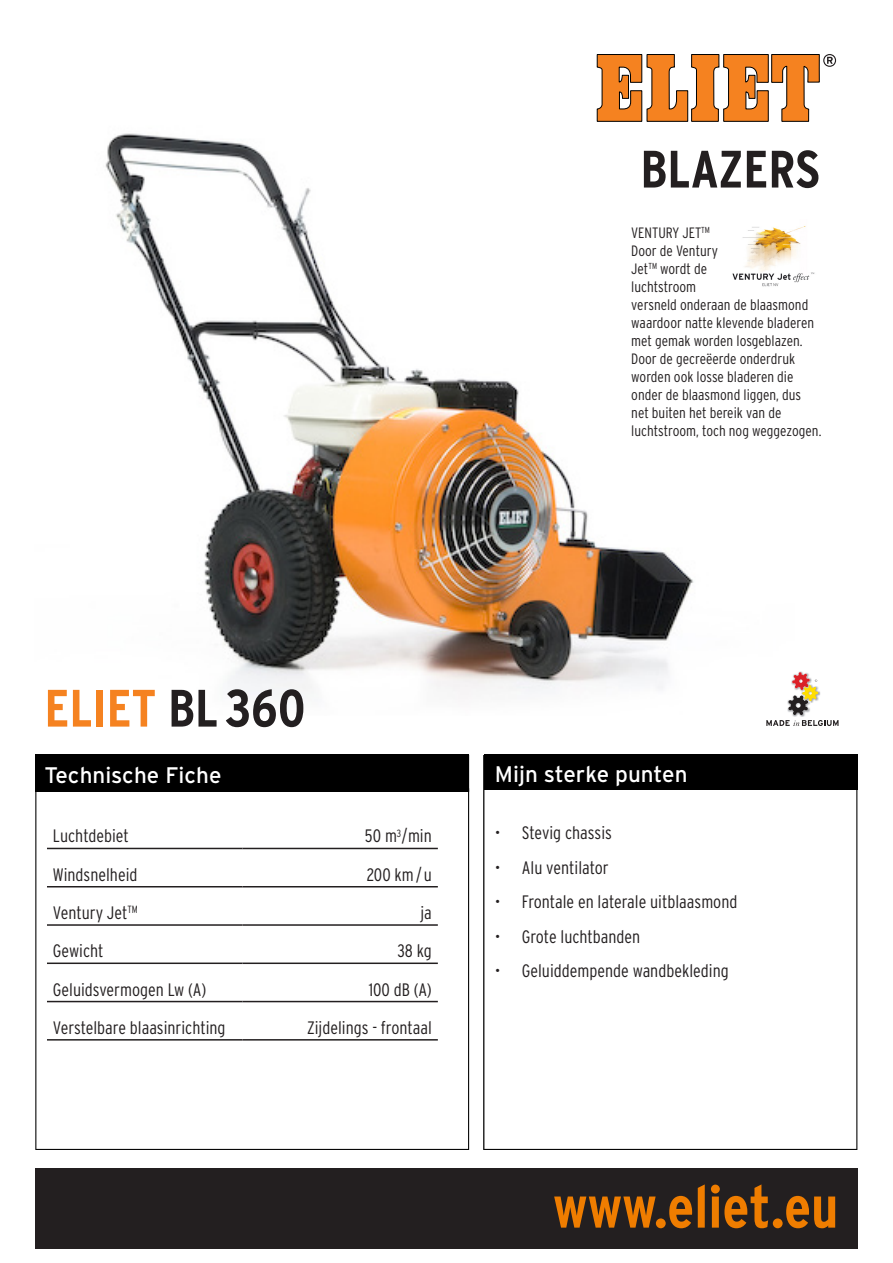
<style>
.page{position:relative;width:893px;height:1263px;background:#fff}
.page>*{position:absolute;margin:0;border:0;box-sizing:border-box;transform-origin:0 0}
.t1{font:700 condensed 59.25px "Interstate";color:#ef7d00}
.t2{font:700 condensed 52.5px "Interstate";color:#f58220}
.t3{font:700 condensed 52.5px "Interstate";color:#231f20}
.t4{font:22.5px "Interstate";color:#fff}
.t5{font:300 condensed 18px "Interstate";color:#231f20}
.t6{font:300 condensed 15px/18px "Interstate";color:#231f20}
.s1{color:#231f20}
</style>
<div class="page">
<svg style="left:483px;top:755px;width:374px;height:395px"></svg>
<div style="left:35px;top:755px;width:434px;height:33px;background:#000"></div>
<svg style="left:35px;top:788px;width:434px;height:362px"></svg>
<img style="left:105px;top:133px;width:589px;height:563px">
<div style="left:484px;top:755px;width:373px;height:35px;background:#000"></div>
<div style="left:35px;top:1168px;width:822px;height:80px;background:#231f20"></div>
<svg style="left:596px;top:54px;width:240px;height:68px"></svg>
<svg style="left:766px;top:672px;width:72px;height:54px"></svg>
<img style="left:732px;top:226px;width:83px;height:61px">
<hr style="left:47px;top:848px;width:195px;height:1px;background:#231f20">
<hr style="left:242px;top:848px;width:196px;height:1px;background:#231f20">
<hr style="left:47px;top:886px;width:195px;height:1px;background:#231f20">
<hr style="left:242px;top:886px;width:196px;height:1px;background:#231f20">
<hr style="left:47px;top:924px;width:195px;height:2px;background:#231f20">
<hr style="left:242px;top:924px;width:196px;height:2px;background:#231f20">
<hr style="left:47px;top:962px;width:195px;height:2px;background:#231f20">
<hr style="left:242px;top:962px;width:196px;height:2px;background:#231f20">
<hr style="left:47px;top:1001px;width:195px;height:1px;background:#231f20">
<hr style="left:242px;top:1001px;width:196px;height:1px;background:#231f20">
<hr style="left:47px;top:1039px;width:195px;height:1px;background:#231f20">
<hr style="left:242px;top:1039px;width:196px;height:1px;background:#231f20">
<p class="t3" style="left:640px;top:137px;width:181px">BLAZERS</p>
<p class="t6" style="left:631px;top:224px;width:80px">VENTURY JET<sup>TM</sup></p>
<p class="t2" style="left:45px;top:676px;width:263px">ELIET <span class="s1">BL360</span></p>
<p class="t6" style="left:631px;top:242px;width:192px">Door de Ventury<br>Jet<sup>TM</sup> wordt de<br>luchtstroom<br>versneld onderaan de blaasmond waardoor natte klevende bladeren met gemak worden losgeblazen.<br>Door de gecreëerde onderdruk worden ook losse bladeren die onder de blaasmond liggen, dus net buiten het bereik van de luchtstroom, toch nog weggezogen.</p>
<p class="t4" style="left:45px;top:761px;width:178px">Technische Fiche</p>
<p class="t4" style="left:495px;top:760px;width:194px">Mijn sterke punten</p>
<p class="t5" style="left:53px;top:825px;width:77px">Luchtdebiet</p>
<p class="t5" style="left:365px;top:825px;width:68px">50 m<sup>3</sup>/min</p>
<p class="t5" style="left:53px;top:863px;width:86px">Windsnelheid</p>
<p class="t5" style="left:367px;top:863px;width:67px">200 km/ u</p>
<p class="t5" style="left:53px;top:902px;width:86px">Ventury Jet<sup>TM</sup></p>
<p class="t5" style="left:420px;top:902px;width:13px">ja</p>
<p class="t5" style="left:53px;top:940px;width:52px">Gewicht</p>
<p class="t5" style="left:398px;top:940px;width:36px">38 kg</p>
<p class="t5" style="left:53px;top:978px;width:155px">Geluidsvermogen Lw (A)</p>
<p class="t5" style="left:369px;top:978px;width:65px">100 dB (A)</p>
<p class="t5" style="left:53px;top:1016px;width:174px">Verstelbare blaasinrichting</p>
<p class="t5" style="left:307px;top:1016px;width:126px">Zijdelings - frontaal</p>
<p class="t5" style="left:495px;top:822px;width:119px">• Stevig chassis</p>
<p class="t5" style="left:495px;top:856px;width:115px">• Alu ventilator</p>
<p class="t5" style="left:495px;top:891px;width:244px">• Frontale en laterale uitblaasmond</p>
<p class="t5" style="left:495px;top:925px;width:147px">• Grote luchtbanden</p>
<p class="t5" style="left:495px;top:960px;width:235px">• Geluiddempende wandbekleding</p>
<p class="t1" style="left:553px;top:1171px;width:287px">www.eliet.eu</p>
</div>
